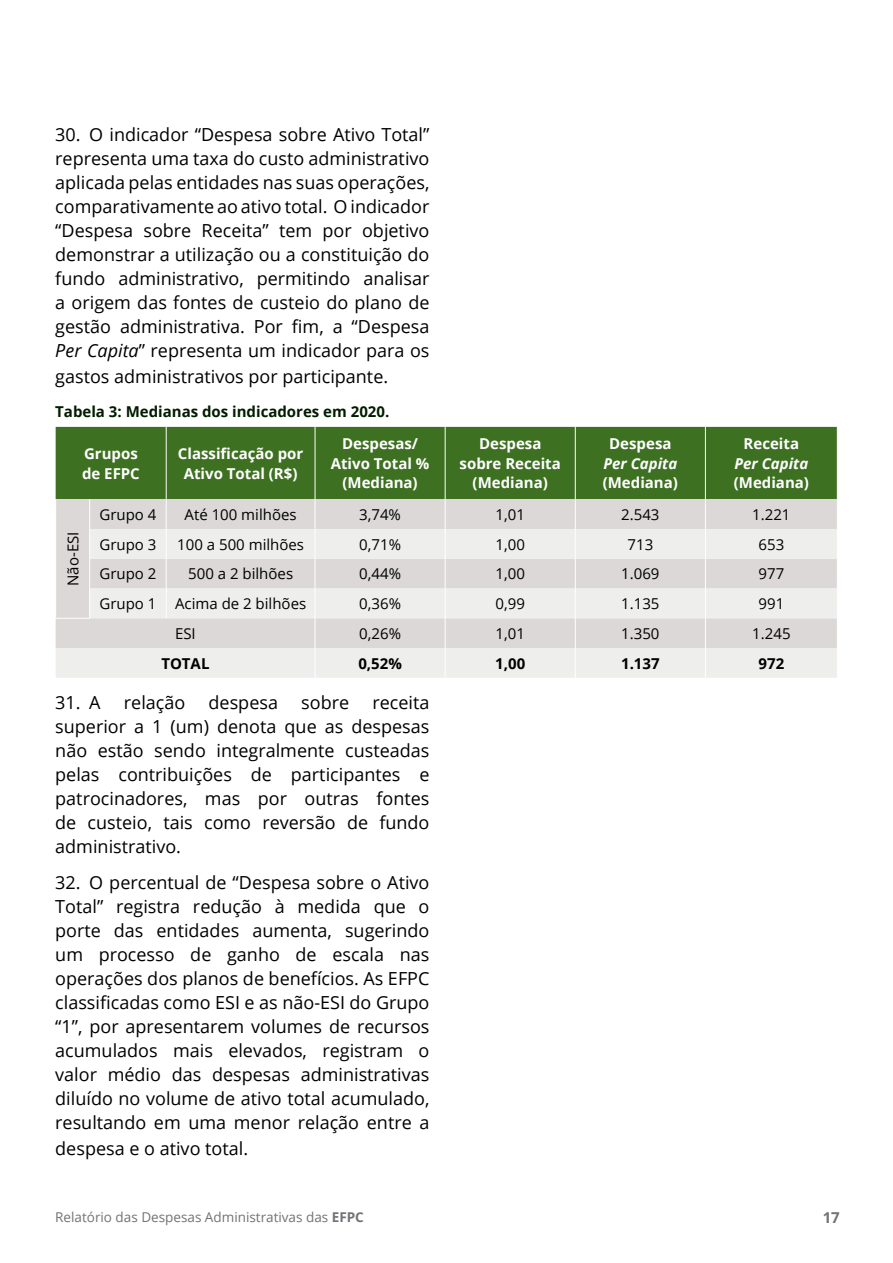
<style>
.page{position:relative;width:893px;height:1263px;background:#fff}
.page>*{position:absolute;margin:0;border:0;box-sizing:border-box;transform-origin:0 0}
.t1{font:18px/24.2px "Open Sans";color:#000;text-align:justify}
.t2{font:15px "Open Sans";color:#000}
.t3{font:700 15px/19.5px "Open Sans";color:#fff;text-align:center}
.t4{font:700 15px "Open Sans";color:#001c00}
.t5{font:700 15px "Open Sans";color:#000}
.t6{font:italic 700 15px "Open Sans";color:#fff}
.t7{font:700 15px "Open Sans";color:#727277}
.t8{font:13.5px "Open Sans";color:#727277}
.s1{font-style:italic}
.s2{font-weight:700}
</style>
<div class="page">
<div style="left:56px;top:427px;width:781px;height:72px;background:#3e7022"></div>
<div style="left:56px;top:499px;width:781px;height:30px;background:#dbd8d7"></div>
<svg style="left:56px;top:529px;width:781px;height:149px;fill:#eeeeed"></svg>
<hr style="left:166px;top:427px;width:1px;height:72px;background:#fff">
<hr style="left:315px;top:427px;width:1px;height:72px;background:#fff">
<hr style="left:445px;top:427px;width:1px;height:72px;background:#fff">
<hr style="left:575px;top:427px;width:1px;height:72px;background:#fff">
<hr style="left:705px;top:427px;width:1px;height:72px;background:#fff">
<hr style="left:89px;top:499px;width:1px;height:30px;background:#fff">
<hr style="left:89px;top:529px;width:1px;height:30px;background:#fff">
<svg style="left:89px;top:559px;width:1px;height:29px"></svg>
<hr style="left:89px;top:588px;width:1px;height:30px;background:#fff">
<hr style="left:55px;top:618px;width:35px;height:1px;background:#fff">
<hr style="left:166px;top:499px;width:1px;height:30px;background:#fff">
<hr style="left:315px;top:499px;width:1px;height:30px;background:#fff">
<hr style="left:445px;top:499px;width:1px;height:30px;background:#fff">
<hr style="left:575px;top:499px;width:1px;height:30px;background:#fff">
<hr style="left:705px;top:499px;width:1px;height:30px;background:#fff">
<hr style="left:166px;top:529px;width:1px;height:30px;background:#fff">
<hr style="left:315px;top:529px;width:1px;height:30px;background:#fff">
<hr style="left:445px;top:529px;width:1px;height:30px;background:#fff">
<hr style="left:575px;top:529px;width:1px;height:30px;background:#fff">
<hr style="left:705px;top:529px;width:1px;height:30px;background:#fff">
<svg style="left:166px;top:559px;width:1px;height:29px"></svg>
<svg style="left:315px;top:559px;width:1px;height:29px"></svg>
<svg style="left:445px;top:559px;width:1px;height:29px"></svg>
<svg style="left:575px;top:559px;width:1px;height:29px"></svg>
<svg style="left:705px;top:559px;width:1px;height:29px"></svg>
<hr style="left:166px;top:588px;width:1px;height:30px;background:#fff">
<hr style="left:315px;top:588px;width:1px;height:30px;background:#fff">
<hr style="left:445px;top:588px;width:1px;height:30px;background:#fff">
<hr style="left:575px;top:588px;width:1px;height:30px;background:#fff">
<hr style="left:705px;top:588px;width:1px;height:30px;background:#fff">
<hr style="left:315px;top:618px;width:1px;height:30px;background:#fff">
<hr style="left:445px;top:618px;width:1px;height:30px;background:#fff">
<hr style="left:575px;top:618px;width:1px;height:30px;background:#fff">
<hr style="left:705px;top:618px;width:1px;height:30px;background:#fff">
<hr style="left:315px;top:648px;width:1px;height:30px;background:#fff">
<hr style="left:445px;top:648px;width:1px;height:30px;background:#fff">
<hr style="left:575px;top:648px;width:1px;height:30px;background:#fff">
<hr style="left:705px;top:648px;width:1px;height:30px;background:#fff">
<p class="t1" style="left:55px;top:122px;width:376px">30. O indicador “Despesa sobre Ativo Total” representa uma taxa do custo administrativo aplicada pelas entidades nas suas operações, comparativamente ao ativo total. O indicador “Despesa sobre Receita” tem por objetivo demonstrar a utilização ou a constituição do fundo administrativo, permitindo analisar a origem das fontes de custeio do plano de gestão administrativa. Por fim, a “Despesa <span class="s1">Per Capita</span>” representa um indicador para os gastos administrativos por participante.</p>
<p class="t4" style="left:55px;top:401px;width:336px">Tabela 3: Medianas dos indicadores em 2020.</p>
<p class="t3" style="left:82px;top:443px;width:59px;text-align:left">Grupos de EFPC</p>
<p class="t3" style="left:178px;top:443px;width:127px">Classificação por<br>Ativo Total (R$)</p>
<p class="t3" style="left:331px;top:434px;width:100px">Despesas/<br>Ativo Total % (Mediana)</p>
<p class="t3" style="left:460px;top:434px;width:103px">Despesa sobre Receita (Mediana)</p>
<p class="t3" style="left:609px;top:434px;width:64px">Despesa</p>
<p class="t6" style="left:603px;top:453px;width:75px">Per Capita</p>
<p class="t3" style="left:603px;top:473px;width:77px">(Mediana)</p>
<p class="t3" style="left:744px;top:434px;width:57px">Receita</p>
<p class="t6" style="left:734px;top:453px;width:75px">Per Capita</p>
<p class="t3" style="left:734px;top:473px;width:77px">(Mediana)</p>
<p class="t2" style="left:99px;top:504px;width:58px">Grupo 4</p>
<p class="t2" style="left:185px;top:504px;width:114px">Até 100 milhões</p>
<p class="t2" style="left:359px;top:504px;width:43px">3,74%</p>
<p class="t2" style="left:495px;top:504px;width:31px">1,01</p>
<p class="t2" style="left:621px;top:504px;width:40px">2.543</p>
<p class="t2" style="left:752px;top:504px;width:40px">1.221</p>
<p class="t2" style="left:99px;top:534px;width:58px">Grupo 3</p>
<p class="t2" style="left:177px;top:534px;width:128px">100 a 500 milhões</p>
<p class="t2" style="left:359px;top:534px;width:43px">0,71%</p>
<p class="t2" style="left:496px;top:534px;width:31px">1,00</p>
<p class="t2" style="left:627px;top:534px;width:27px">713</p>
<p class="t2" style="left:758px;top:534px;width:27px">653</p>
<p class="t2" style="left:99px;top:564px;width:58px">Grupo 2</p>
<p class="t2" style="left:188px;top:564px;width:106px">500 a 2 bilhões</p>
<p class="t2" style="left:359px;top:564px;width:43px">0,44%</p>
<p class="t2" style="left:496px;top:564px;width:31px">1,00</p>
<p class="t2" style="left:621px;top:564px;width:40px">1.069</p>
<p class="t2" style="left:758px;top:564px;width:27px">977</p>
<p class="t2" style="left:99px;top:593px;width:208px">Grupo 1 Acima de 2 bilhões</p>
<p class="t2" style="left:359px;top:593px;width:43px">0,36%</p>
<p class="t2" style="left:496px;top:593px;width:31px">0,99</p>
<p class="t2" style="left:621px;top:593px;width:40px">1.135</p>
<p class="t2" style="left:758px;top:593px;width:27px">991</p>
<p class="t2" style="left:175px;top:623px;width:22px">ESI</p>
<p class="t2" style="left:359px;top:623px;width:43px">0,26%</p>
<p class="t2" style="left:496px;top:623px;width:31px">1,01</p>
<p class="t2" style="left:621px;top:623px;width:40px">1.350</p>
<p class="t2" style="left:752px;top:623px;width:40px">1.245</p>
<p class="t5" style="left:161px;top:653px;width:50px">TOTAL</p>
<p class="t5" style="left:358px;top:653px;width:45px">0,52%</p>
<p class="t5" style="left:495px;top:653px;width:32px">1,00</p>
<p class="t5" style="left:621px;top:653px;width:40px">1.137</p>
<p class="t5" style="left:759px;top:653px;width:27px">972</p>
<p class="t1" style="left:55px;top:689px;width:47px">31. A</p>
<p class="t1" style="left:124px;top:689px;width:63px">relação</p>
<p class="t1" style="left:209px;top:689px;width:71px">despesa</p>
<p class="t1" style="left:301px;top:689px;width:49px">sobre</p>
<p class="t2" style="left:63px;top:586px;width:56px;rotate:-90deg">Não-ESI</p>
<p class="t1" style="left:55px;top:689px;width:376px;text-indent:317px">receita superior a 1 (um) denota que as despesas não estão sendo integralmente custeadas pelas contribuições de participantes e patrocinadores, mas por outras fontes de custeio, tais como reversão de fundo administrativo.</p>
<p class="t1" style="left:55px;top:870px;width:376px">32. O percentual de “Despesa sobre o Ativo Total” registra redução à medida que o porte das entidades aumenta, sugerindo um processo de ganho de escala nas operações dos planos de benefícios. As EFPC classificadas como ESI e as não-ESI do Grupo “1”, por apresentarem volumes de recursos acumulados mais elevados, registram o valor médio das despesas administrativas diluído no volume de ativo total acumulado, resultando em uma menor relação entre a despesa e o ativo total.</p>
<p class="t8" style="left:55px;top:1208px;width:310px">Relatório das Despesas Administrativas das <span class="s2">EFPC</span></p>
<p class="t7" style="left:823px;top:1207px;width:19px">17</p>
</div>
